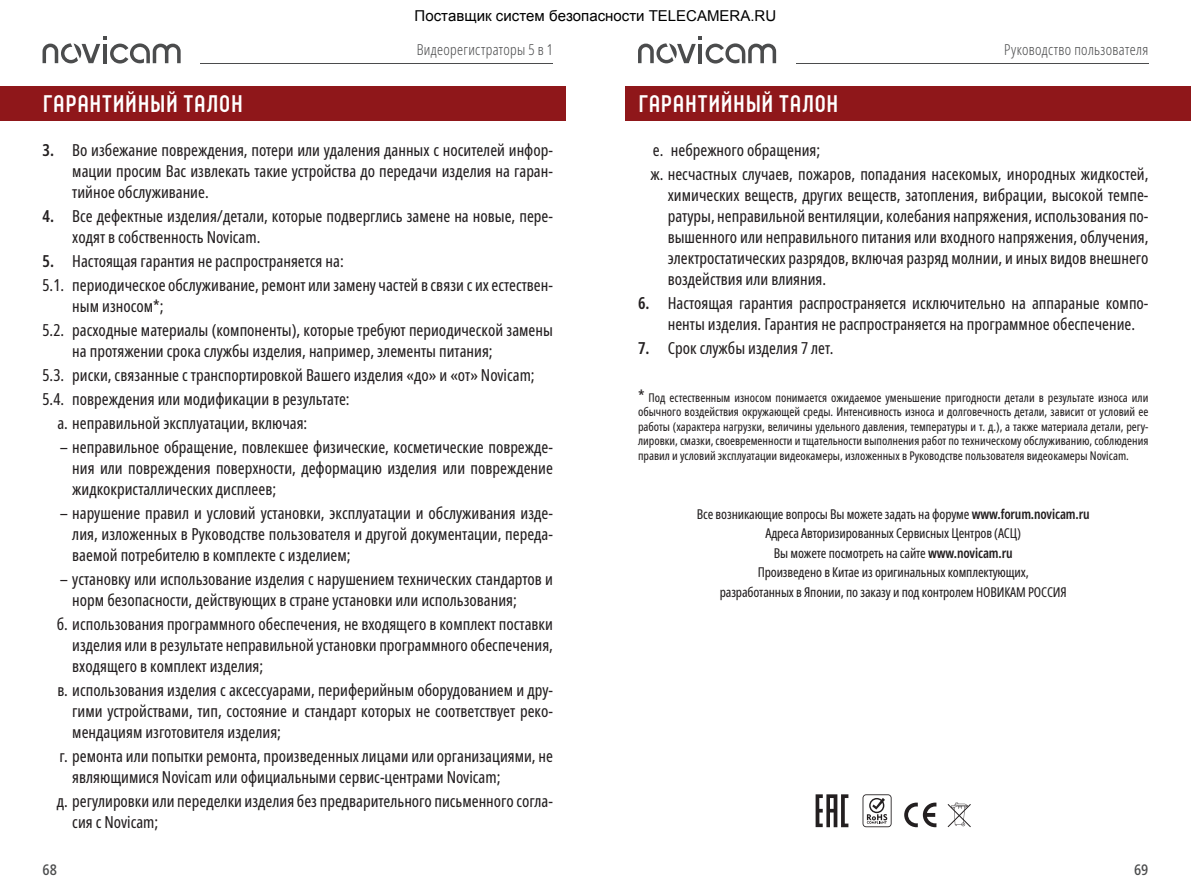
<style>
.page{position:relative;width:1191px;height:893px;background:#fff}
.page>*{position:absolute;margin:0;border:0;box-sizing:border-box;transform-origin:0 0}
.t1{font:700 24px "Neubau Pro";letter-spacing:.005em;color:#fff}
.t2{font:extra-condensed 16.5px/21px "Noto Sans";color:#231f20}
.t3{font:300 condensed 15px "Noto Sans";letter-spacing:.025em;color:#4b4c4d;scale:.9 1}
.t4{font:500 condensed 15px "Noto Sans";color:#4b4c4d}
.t5{font:extra-condensed 13.5px/19.5px "Noto Sans";letter-spacing:-.01em;color:#231f20;text-align:center}
.t6{font:extra-condensed 12px/14.4px "Noto Sans";color:#231f20;text-align:justify}
.s1{font-weight:600}
.s2{font-size:16.5px}
</style>
<div class="page">
<hr style="left:201px;top:63px;width:352px;height:1px;background:#4b4c4d">
<hr style="left:796px;top:63px;width:352px;height:1px;background:#4b4c4d">
<svg style="left:43px;top:37px;width:138px;height:27px"></svg>
<svg style="left:638px;top:37px;width:138px;height:27px"></svg>
<div style="left:625px;top:86px;width:566px;height:34px;background:#8f171a"></div>
<div style="left:0;top:86px;width:566px;height:34px;background:#8f171a"></div>
<svg style="left:923px;top:803px;width:13px;height:24px"></svg>
<svg style="left:904px;top:803px;width:13px;height:24px"></svg>
<svg style="left:947px;top:803px;width:24px;height:24px"></svg>
<svg style="left:815px;top:794px;width:33px;height:33px"></svg>
<svg style="left:862px;top:794px;width:29px;height:33px"></svg>
<p class="t3" style="left:417px;top:40px;width:153px">Видеорегистраторы 5 в 1</p>
<p class="t3" style="left:1004px;top:40px;width:162px">Руководство пользователя</p>
<h1 class="t1" style="left:43px;top:90px;width:202px">ГАРАНТИЙНЫЙ ТАЛОН</h1>
<h1 class="t1" style="left:638px;top:90px;width:202px">ГАРАНТИЙНЫЙ ТАЛОН</h1>
<p class="t2" style="left:72px;top:140px;width:482px;text-align:justify;text-indent:-30px"><span class="s1">3.</span> Во избежание повреждения, потери или удаления данных с носителей инфор&shy;мации просим Вас извлекать такие устройства до передачи изделия на гаран&shy;тийное обслуживание.</p>
<p class="t2" style="left:72px;top:206px;width:482px;text-indent:-30px"><span class="s1">4.</span> Все дефектные изделия/детали, которые подверглись замене на новые, пере&shy;ходят в собственность Novicam.</p>
<p class="t2" style="left:43px;top:249px;width:512px;line-height:24px"><span class="s1">5.</span> Настоящая гарантия не распространяется на:<br>5.1. периодическое обслуживание, ремонт или замену частей в связи с их естествен-</p>
<p class="t2" style="left:43px;top:294px;width:512px;line-height:24px;text-indent:30px">ным износом*;<br>5.2. расходные материалы (компоненты), которые требуют периодической замены</p>
<p class="t2" style="left:72px;top:341px;width:422px">на протяжении срока службы изделия, например, элементы питания;</p>
<p class="t2" style="left:43px;top:365px;width:494px">5.3. риски, связанные с транспортировкой Вашего изделия «до» и «от» Novicam;</p>
<p class="t2" style="left:43px;top:389px;width:309px">5.4. повреждения или модификации в результате:</p>
<p class="t2" style="left:57px;top:413px;width:251px">а. неправильной эксплуатации, включая:</p>
<p class="t2" style="left:72px;top:437px;width:482px;text-align:justify;text-indent:-13px">– неправильное обращение, повлекшее физические, косметические поврежде&shy;ния или повреждения поверхности, деформацию изделия или повреждение жидкокристаллических дисплеев;</p>
<p class="t2" style="left:72px;top:503px;width:482px;text-align:justify;text-indent:-13px">– нарушение правил и условий установки, эксплуатации и обслуживания изде&shy;лия, изложенных в Руководстве пользователя и другой документации, переда&shy;ваемой потребителю в комплекте с изделием;</p>
<p class="t2" style="left:72px;top:569px;width:482px;text-indent:-13px">– установку или использование изделия с нарушением технических стандартов и норм безопасности, действующих в стране установки или использования;</p>
<p class="t2" style="left:72px;top:614px;width:482px;text-align:justify;text-indent:-15px">б. использования программного обеспечения, не входящего в комплект поставки изделия или в результате неправильной установки программного обеспечения, входящего в комплект изделия;</p>
<p class="t2" style="left:72px;top:680px;width:482px;text-align:justify;text-indent:-15px">в. использования изделия с аксессуарами, периферийным оборудованием и дру&shy;гими устройствами, тип, состояние и стандарт которых не соответствует реко&shy;мендациям изготовителя изделия;</p>
<p class="t2" style="left:72px;top:746px;width:482px;text-indent:-13px">г. ремонта или попытки ремонта, произведенных лицами или организациями, не являющимися Novicam или официальными сервис-центрами Novicam;</p>
<p class="t2" style="left:72px;top:791px;width:482px;text-indent:-15px">д. регулировки или переделки изделия без предварительного письменного согла&shy;сия с Novicam;</p>
<p class="t2" style="left:650px;top:138px;width:499px;line-height:24px">е. небрежного обращения;<br>ж. несчастных случаев, пожаров, попадания насекомых, инородных жидкостей,</p>
<p class="t2" style="left:668px;top:185px;width:482px;text-align:justify">химических веществ, других веществ, затопления, вибрации, высокой темпе&shy;ратуры, неправильной вентиляции, колебания напряжения, использования по&shy;вышенного или неправильного питания или входного напряжения, облучения, электростатических разрядов, включая разряд молнии, и иных видов внешнего воздействия или влияния.</p>
<p class="t2" style="left:668px;top:293px;width:482px;text-indent:-30px"><span class="s1">6.</span> Настоящая гарантия распространяется исключительно на аппараные компо&shy;ненты изделия. Гарантия не распространяется на программное обеспечение.</p>
<p class="t2" style="left:638px;top:338px;width:197px"><span class="s1">7.</span> Срок службы изделия 7 лет.</p>
<p class="t6" style="left:638px;top:391px;width:512px"><span class="s2">*</span> Под естественным износом понимается ожидаемое уменьшение пригодности детали в результате износа или обычного воздействия окружающей среды. Интенсивность износа и долговечность детали, зависит от условий ее работы (характера нагрузки, величины удельного давления, температуры и т. д.), а также материала детали, регу&shy;лировки, смазки, своевременности и тщательности выполнения работ по техническому обслуживанию, соблюдения правил и условий эксплуатации видеокамеры, изложенных в Руководстве пользователя видеокамеры Novicam.</p>
<p class="t5" style="left:697px;top:504px;width:394px">Все возникающие вопросы Вы можете задать на форуме <span class="s1">www.forum.novicam.ru </span>Адреса Авторизированных Сервисных Центров (АСЦ)<br>Вы можете посмотреть на сайте <span class="s1">www.novicam.ru<br></span>Произведено в Китае из оригинальных комплектующих,<br>разработанных в Японии, по заказу и под контролем НОВИКАМ РОССИЯ</p>
<p class="t4" style="left:43px;top:859px;width:16px">68</p>
<p class="t4" style="left:1134px;top:859px;width:16px">69</p>
</div>
